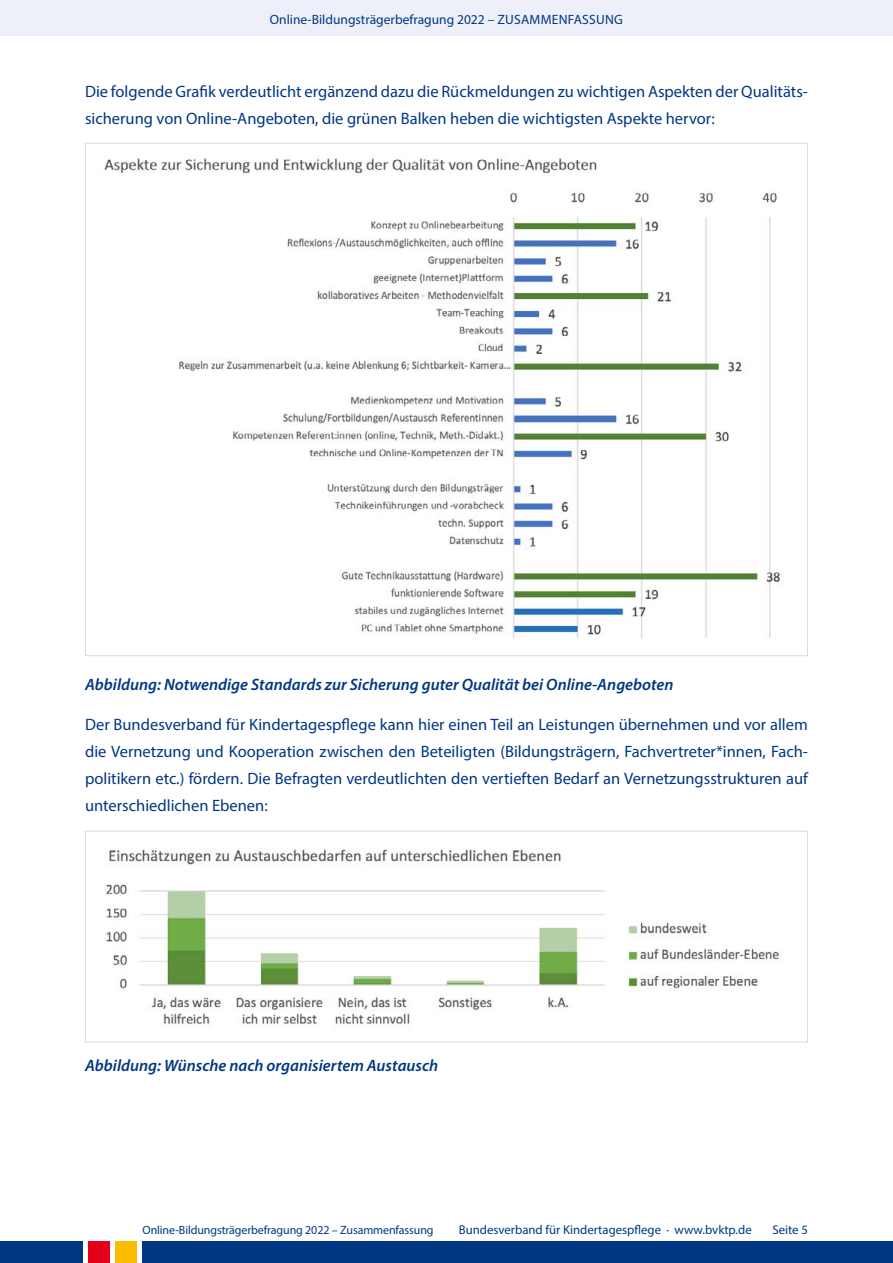
<style>
.page{position:relative;width:893px;height:1263px;background:#fff}
.page>*{position:absolute;margin:0;border:0;box-sizing:border-box;transform-origin:0 0}
.Text{font:16.5px/27px "Myriad Pro";color:#003782}
.Abbildung{font:italic 600 16.5px "Myriad Pro";color:#003782}
.Text-2{font:italic 600 16.5px "Myriad Pro";color:#003782}
.Text-3{font:13.5px "Myriad Pro";color:#003782}
.t1{font:12.75px "Myriad Pro";color:#003782}
.t2{font:12px "Myriad Pro";letter-spacing:-.01em;color:#003782}
</style>
<div class="page">
<div style="left:0;top:1242px;width:893px;height:21px;background:#003782"></div>
<div style="left:84px;top:1242px;width:5px;height:21px;background:#fff"></div>
<div style="left:110px;top:1242px;width:5px;height:21px;background:#fff"></div>
<div style="left:136px;top:1242px;width:5px;height:21px;background:#fff"></div>
<div style="left:89px;top:1242px;width:21px;height:21px;background:#e2001a"></div>
<div style="left:115px;top:1242px;width:21px;height:21px;background:#fabb00"></div>
<div style="left:0;top:0;width:893px;height:36px;background:#edf0f8"></div>
<img style="left:104px;top:158px;width:676px;height:480px">
<img style="left:106px;top:849px;width:674px;height:176px">
<div style="left:85px;top:831px;width:723px;height:211px;border:1px solid #d1dbee"></div>
<p class="Text-3" style="left:270px;top:11px;width:355px">Online-Bildungsträgerbefragung 2022 – ZUSAMMENFASSUNG</p>
<p class="Text" style="left:85px;top:78px;width:724px">Die folgende Grafik verdeutlicht ergänzend dazu die Rückmeldungen zu wichtigen Aspekten der Qualitäts&shy;sicherung von Online-Angeboten, die grünen Balken heben die wichtigsten Aspekte hervor:</p>
<p class="Abbildung" style="left:85px;top:674px;width:590px">Abbildung: Notwendige Standards zur Sicherung guter Qualität bei Online-Angeboten</p>
<p class="Text" style="left:85px;top:710px;width:724px;text-align:justify">Der Bundesverband für Kindertagespflege kann hier einen Teil an Leistungen übernehmen und vor allem die Vernetzung und Kooperation zwischen den Beteiligten (Bildungsträgern, Fachvertreter*innen, Fach&shy;politikern etc.) fördern. Die Befragten verdeutlichten den vertieften Bedarf an Vernetzungsstrukturen auf unterschiedlichen Ebenen:</p>
<p class="Text-2" style="left:85px;top:1055px;width:355px">Abbildung: Wünsche nach organisiertem Austausch</p>
<p class="t2" style="left:143px;top:1222px;width:293px">Online-Bildungsträgerbefragung 2022 – Zusammenfassung</p>
<p class="t1" style="left:459px;top:1222px;width:294px">Bundesverband für Kindertagespflege · www.bvktp.de</p>
<p class="t1" style="left:772px;top:1222px;width:37px">Seite 5</p>
</div>
